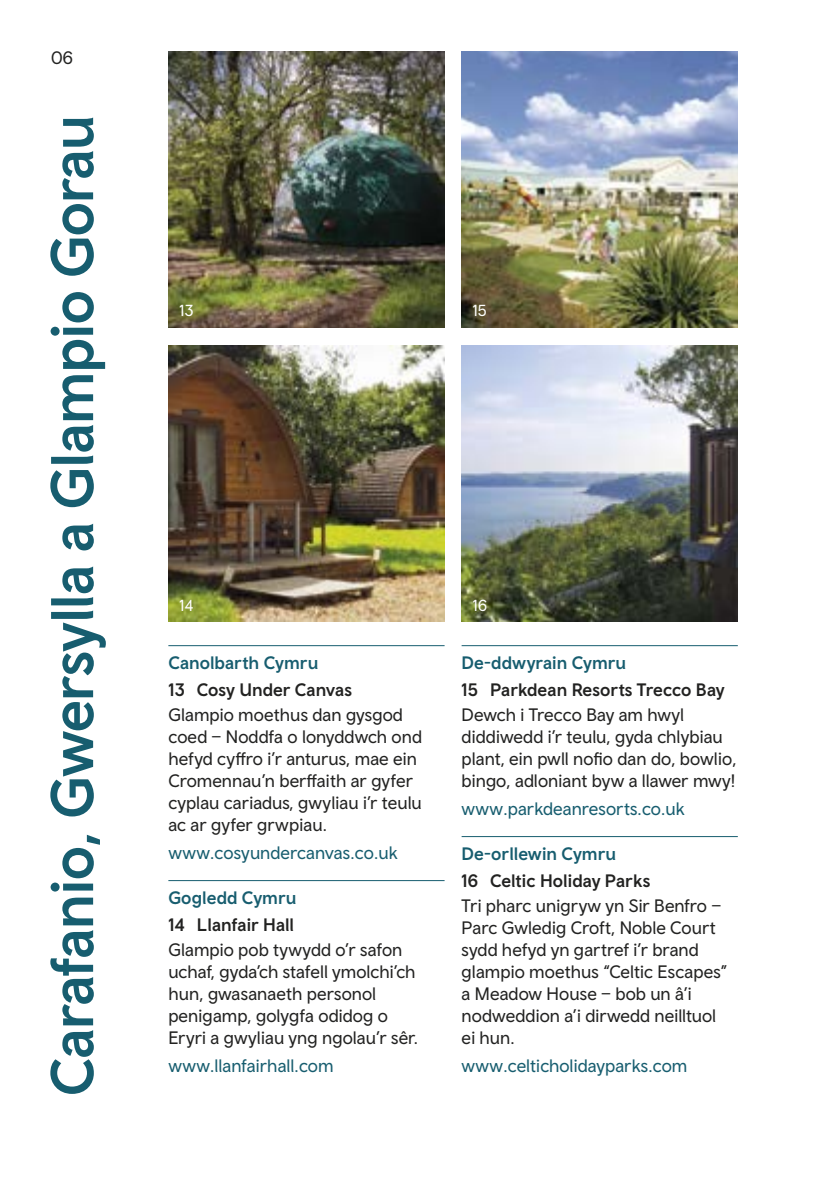
<style>
.page{position:relative;width:840px;height:1191px;background:#fff}
.page>*{position:absolute;margin:0;border:0;box-sizing:border-box;transform-origin:0 0}
.t1{font:500 60px "Wales Sans Headline";letter-spacing:-.02em;color:#175d6f}
.Body_Copy{font:18px/22px "Wales Sans Body";letter-spacing:.005em;color:#222221}
.URL{font:18px "Wales Sans Body";color:#175d6f}
.Bold_Sub_Head{font:500 18px "Wales Sans Body";color:#222221}
.Sub_Head{font:500 18px "Wales Sans Body";letter-spacing:.005em;color:#175d6f}
.t2{font:16px "Wales Sans Body";letter-spacing:.01em;color:#fff}
</style>
<div class="page">
<img style="left:168px;top:51px;width:276px;height:276px">
<img style="left:168px;top:346px;width:276px;height:276px">
<img style="left:461px;top:346px;width:276px;height:276px">
<hr style="left:168px;top:645px;width:276px;height:1px;background:#175d6f">
<hr style="left:168px;top:880px;width:276px;height:1px;background:#175d6f">
<hr style="left:461px;top:645px;width:276px;height:1px;background:#175d6f">
<hr style="left:461px;top:836px;width:276px;height:1px;background:#175d6f">
<img style="left:461px;top:51px;width:276px;height:276px">
<p class="Body_Copy" style="left:51px;top:46px;width:23px">06</p>
<p class="t1" style="left:36px;top:1096px;width:982px;rotate:-90deg">Carafanio, Gwersylla a Glampio Gorau</p>
<p class="t2" style="left:179px;top:300px;width:15px">13</p>
<p class="t2" style="left:472px;top:300px;width:15px">15</p>
<p class="t2" style="left:179px;top:595px;width:15px">14</p>
<p class="Sub_Head" style="left:168px;top:651px;width:151px">Canolbarth Cymru</p>
<p class="Bold_Sub_Head" style="left:168px;top:679px;width:185px">13 Cosy Under Canvas</p>
<p class="Body_Copy" style="left:168px;top:703px;width:255px">Glampio moethus dan gysgod coed – Noddfa o lonyddwch ond hefyd cyffro i’r anturus, mae ein<br>Cromennau’n berffaith ar gyfer cyplau cariadus, gwyliau i’r teulu ac ar gyfer grwpiau.</p>
<p class="URL" style="left:168px;top:841px;width:231px">www.cosyundercanvas.co.uk</p>
<p class="Sub_Head" style="left:168px;top:886px;width:129px">Gogledd Cymru</p>
<p class="Bold_Sub_Head" style="left:168px;top:914px;width:127px">14 Llanfair Hall</p>
<p class="Body_Copy" style="left:168px;top:938px;width:251px">Glampio pob tywydd o’r safon uchaf, gyda’ch stafell ymolchi’ch hun, gwasanaeth personol penigamp, golygfa odidog o<br>Eryri a gwyliau yng ngolau’r sêr.</p>
<p class="URL" style="left:168px;top:1054px;width:167px">www.llanfairhall.com</p>
<p class="t2" style="left:472px;top:595px;width:16px">16</p>
<p class="Sub_Head" style="left:461px;top:651px;width:166px">De-ddwyrain Cymru</p>
<p class="Bold_Sub_Head" style="left:461px;top:679px;width:264px">15 Parkdean Resorts Trecco Bay</p>
<p class="Body_Copy" style="left:461px;top:703px;width:276px">Dewch i Trecco Bay am hwyl diddiwedd i’r teulu, gyda chlybiau plant, ein pwll nofio dan do, bowlio, bingo, adloniant byw a llawer mwy!</p>
<p class="URL" style="left:461px;top:797px;width:224px">www.parkdeanresorts.co.uk</p>
<p class="Sub_Head" style="left:461px;top:842px;width:156px">De-orllewin Cymru</p>
<p class="Bold_Sub_Head" style="left:461px;top:870px;width:190px">16 Celtic Holiday Parks</p>
<p class="Body_Copy" style="left:461px;top:894px;width:267px">Tri pharc unigryw yn Sir Benfro –<br>Parc Gwledig Croft, Noble Court sydd hefyd yn gartref i’r brand glampio moethus “Celtic Escapes” a Meadow House – bob un â’i nodweddion a’i dirwedd neilltuol ei hun.</p>
<p class="URL" style="left:461px;top:1054px;width:227px">www.celticholidayparks.com</p>
</div>
